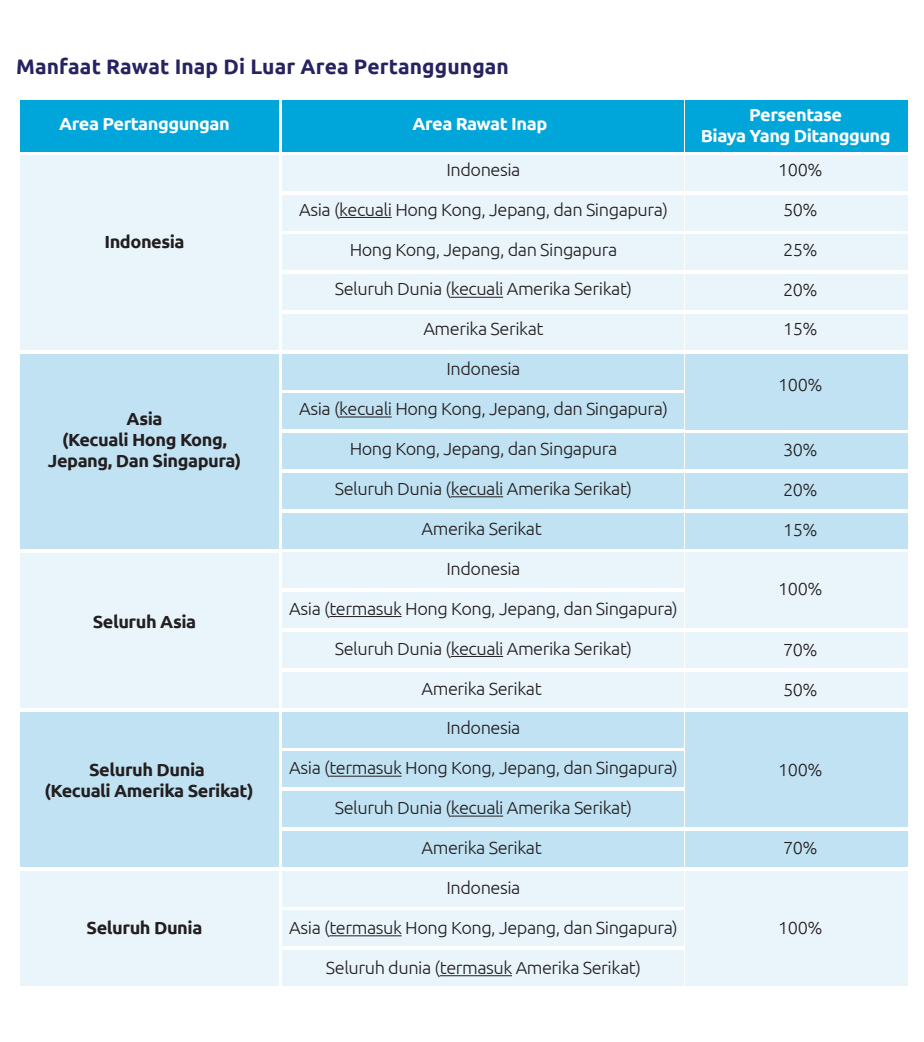
<style>
.page{position:relative;width:924px;height:1042px;background:#fff}
.page>*{position:absolute;margin:0;border:0;box-sizing:border-box;transform-origin:0 0}
.t1{font:700 21px "Ubuntu";letter-spacing:.005em;color:#272361}
.t2{font:300 17.5px "Ubuntu";letter-spacing:-.025em;color:#231f20;scale:1.04 1}
.t3{font:700 17.5px/21px "Ubuntu";letter-spacing:-.025em;color:#231f20;text-align:center;scale:1.04 1}
.t4{font:700 17.5px/21px "Ubuntu";letter-spacing:-.025em;color:#fff;text-align:center;scale:1.04 1}
</style>
<div class="page">
<div style="left:20px;top:101px;width:258px;height:51px;background:#00a5da"></div>
<div style="left:282px;top:101px;width:401px;height:51px;background:#00a5da"></div>
<div style="left:685px;top:101px;width:223px;height:51px;background:#00a5da"></div>
<div style="left:20px;top:155px;width:258px;height:194px;background:#e9f5fb"></div>
<div style="left:282px;top:155px;width:401px;height:35px;background:#e9f5fb"></div>
<div style="left:685px;top:155px;width:223px;height:35px;background:#e9f5fb"></div>
<div style="left:282px;top:195px;width:401px;height:35px;background:#e9f5fb"></div>
<div style="left:685px;top:195px;width:223px;height:35px;background:#e9f5fb"></div>
<div style="left:282px;top:235px;width:401px;height:35px;background:#e9f5fb"></div>
<div style="left:685px;top:235px;width:223px;height:35px;background:#e9f5fb"></div>
<div style="left:282px;top:274px;width:401px;height:36px;background:#e9f5fb"></div>
<div style="left:685px;top:274px;width:223px;height:36px;background:#e9f5fb"></div>
<div style="left:282px;top:314px;width:401px;height:35px;background:#e9f5fb"></div>
<div style="left:685px;top:314px;width:223px;height:35px;background:#e9f5fb"></div>
<div style="left:20px;top:354px;width:258px;height:194px;background:#c1e2f2"></div>
<div style="left:282px;top:354px;width:401px;height:35px;background:#c1e2f2"></div>
<div style="left:282px;top:394px;width:401px;height:35px;background:#c1e2f2"></div>
<div style="left:685px;top:354px;width:223px;height:75px;background:#c1e2f2"></div>
<div style="left:282px;top:433px;width:401px;height:36px;background:#c1e2f2"></div>
<div style="left:685px;top:433px;width:223px;height:36px;background:#c1e2f2"></div>
<div style="left:282px;top:473px;width:401px;height:35px;background:#c1e2f2"></div>
<div style="left:685px;top:473px;width:223px;height:35px;background:#c1e2f2"></div>
<div style="left:282px;top:513px;width:401px;height:35px;background:#c1e2f2"></div>
<div style="left:685px;top:513px;width:223px;height:35px;background:#c1e2f2"></div>
<div style="left:20px;top:553px;width:258px;height:154px;background:#e9f5fb"></div>
<div style="left:282px;top:553px;width:401px;height:35px;background:#e9f5fb"></div>
<div style="left:685px;top:553px;width:223px;height:75px;background:#e9f5fb"></div>
<div style="left:282px;top:592px;width:401px;height:36px;background:#e9f5fb"></div>
<div style="left:282px;top:632px;width:401px;height:35px;background:#e9f5fb"></div>
<div style="left:685px;top:632px;width:223px;height:35px;background:#e9f5fb"></div>
<div style="left:282px;top:672px;width:401px;height:35px;background:#e9f5fb"></div>
<div style="left:685px;top:672px;width:223px;height:35px;background:#e9f5fb"></div>
<div style="left:20px;top:712px;width:258px;height:154px;background:#c1e2f2"></div>
<div style="left:282px;top:712px;width:401px;height:35px;background:#c1e2f2"></div>
<div style="left:282px;top:751px;width:401px;height:36px;background:#c1e2f2"></div>
<div style="left:685px;top:712px;width:223px;height:115px;background:#c1e2f2"></div>
<div style="left:282px;top:791px;width:401px;height:36px;background:#c1e2f2"></div>
<div style="left:282px;top:831px;width:401px;height:35px;background:#c1e2f2"></div>
<div style="left:685px;top:831px;width:223px;height:35px;background:#c1e2f2"></div>
<div style="left:20px;top:871px;width:258px;height:115px;background:#e9f5fb"></div>
<div style="left:282px;top:871px;width:401px;height:35px;background:#e9f5fb"></div>
<div style="left:685px;top:871px;width:223px;height:115px;background:#e9f5fb"></div>
<div style="left:282px;top:910px;width:401px;height:36px;background:#e9f5fb"></div>
<div style="left:282px;top:950px;width:401px;height:36px;background:#e9f5fb"></div>
<hr style="left:339px;top:217px;width:53px;height:1px;background:#231f20">
<hr style="left:451px;top:297px;width:52px;height:1px;background:#231f20">
<hr style="left:339px;top:416px;width:53px;height:1px;background:#231f20">
<hr style="left:451px;top:496px;width:52px;height:1px;background:#231f20">
<hr style="left:329px;top:616px;width:73px;height:1px;background:#231f20">
<hr style="left:451px;top:656px;width:52px;height:1px;background:#231f20">
<hr style="left:329px;top:776px;width:73px;height:1px;background:#231f20">
<hr style="left:451px;top:815px;width:52px;height:1px;background:#231f20">
<hr style="left:329px;top:935px;width:73px;height:1px;background:#231f20">
<hr style="left:440px;top:975px;width:72px;height:1px;background:#231f20">
<p class="t1" style="left:16px;top:54px;width:494px">Manfaat Rawat Inap Di Luar Area Pertanggungan</p>
<p class="t4" style="left:59px;top:113px;width:166px">Area Pertanggungan</p>
<p class="t4" style="left:413px;top:113px;width:131px">Area Rawat Inap</p>
<p class="t4" style="left:701px;top:104px;width:184px">Persentase<br>Biaya Yang Ditanggung</p>
<p class="t3" style="left:104px;top:231px;width:79px">Indonesia</p>
<p class="t3" style="left:48px;top:408px;width:187px">Asia<br>(Kecuali Hong Kong,<br>Jepang, Dan Singapura)</p>
<p class="t3" style="left:93px;top:611px;width:101px">Seluruh Asia</p>
<p class="t3" style="left:44px;top:759px;width:203px">Seluruh Dunia<br>(Kecuali Amerika Serikat)</p>
<p class="t3" style="left:87px;top:917px;width:113px">Seluruh Dunia</p>
<p class="t2" style="left:446px;top:159px;width:73px">Indonesia</p>
<p class="t2" style="left:299px;top:199px;width:356px">Asia (kecuali Hong Kong, Jepang, dan Singapura)</p>
<p class="t2" style="left:350px;top:239px;width:259px">Hong Kong, Jepang, dan Singapura</p>
<p class="t2" style="left:335px;top:279px;width:287px">Seluruh Dunia (kecuali Amerika Serikat)</p>
<p class="t2" style="left:423px;top:318px;width:117px">Amerika Serikat</p>
<p class="t2" style="left:446px;top:358px;width:73px">Indonesia</p>
<p class="t2" style="left:299px;top:398px;width:356px">Asia (kecuali Hong Kong, Jepang, dan Singapura)</p>
<p class="t2" style="left:350px;top:438px;width:259px">Hong Kong, Jepang, dan Singapura</p>
<p class="t2" style="left:335px;top:478px;width:287px">Seluruh Dunia (kecuali Amerika Serikat)</p>
<p class="t2" style="left:422px;top:518px;width:117px">Amerika Serikat</p>
<p class="t2" style="left:446px;top:558px;width:73px">Indonesia</p>
<p class="t2" style="left:289px;top:598px;width:375px">Asia (termasuk Hong Kong, Jepang, dan Singapura)</p>
<p class="t2" style="left:335px;top:638px;width:287px">Seluruh Dunia (kecuali Amerika Serikat)</p>
<p class="t2" style="left:422px;top:678px;width:117px">Amerika Serikat</p>
<p class="t2" style="left:446px;top:717px;width:73px">Indonesia</p>
<p class="t2" style="left:289px;top:757px;width:375px">Asia (termasuk Hong Kong, Jepang, dan Singapura)</p>
<p class="t2" style="left:335px;top:797px;width:287px">Seluruh Dunia (kecuali Amerika Serikat)</p>
<p class="t2" style="left:422px;top:837px;width:117px">Amerika Serikat</p>
<p class="t2" style="left:446px;top:877px;width:73px">Indonesia</p>
<p class="t2" style="left:289px;top:917px;width:375px">Asia (termasuk Hong Kong, Jepang, dan Singapura)</p>
<p class="t2" style="left:326px;top:957px;width:304px">Seluruh dunia (termasuk Amerika Serikat)</p>
<p class="t2" style="left:778px;top:159px;width:44px">100%</p>
<p class="t2" style="left:783px;top:199px;width:35px">50%</p>
<p class="t2" style="left:783px;top:239px;width:35px">25%</p>
<p class="t2" style="left:783px;top:279px;width:35px">20%</p>
<p class="t2" style="left:783px;top:319px;width:35px">15%</p>
<p class="t2" style="left:778px;top:375px;width:44px">100%</p>
<p class="t2" style="left:783px;top:439px;width:35px">30%</p>
<p class="t2" style="left:783px;top:479px;width:35px">20%</p>
<p class="t2" style="left:783px;top:519px;width:35px">15%</p>
<p class="t2" style="left:778px;top:578px;width:44px">100%</p>
<p class="t2" style="left:783px;top:639px;width:35px">70%</p>
<p class="t2" style="left:783px;top:679px;width:35px">50%</p>
<p class="t2" style="left:778px;top:759px;width:44px">100%</p>
<p class="t2" style="left:783px;top:837px;width:35px">70%</p>
<p class="t2" style="left:778px;top:917px;width:44px">100%</p>
</div>
